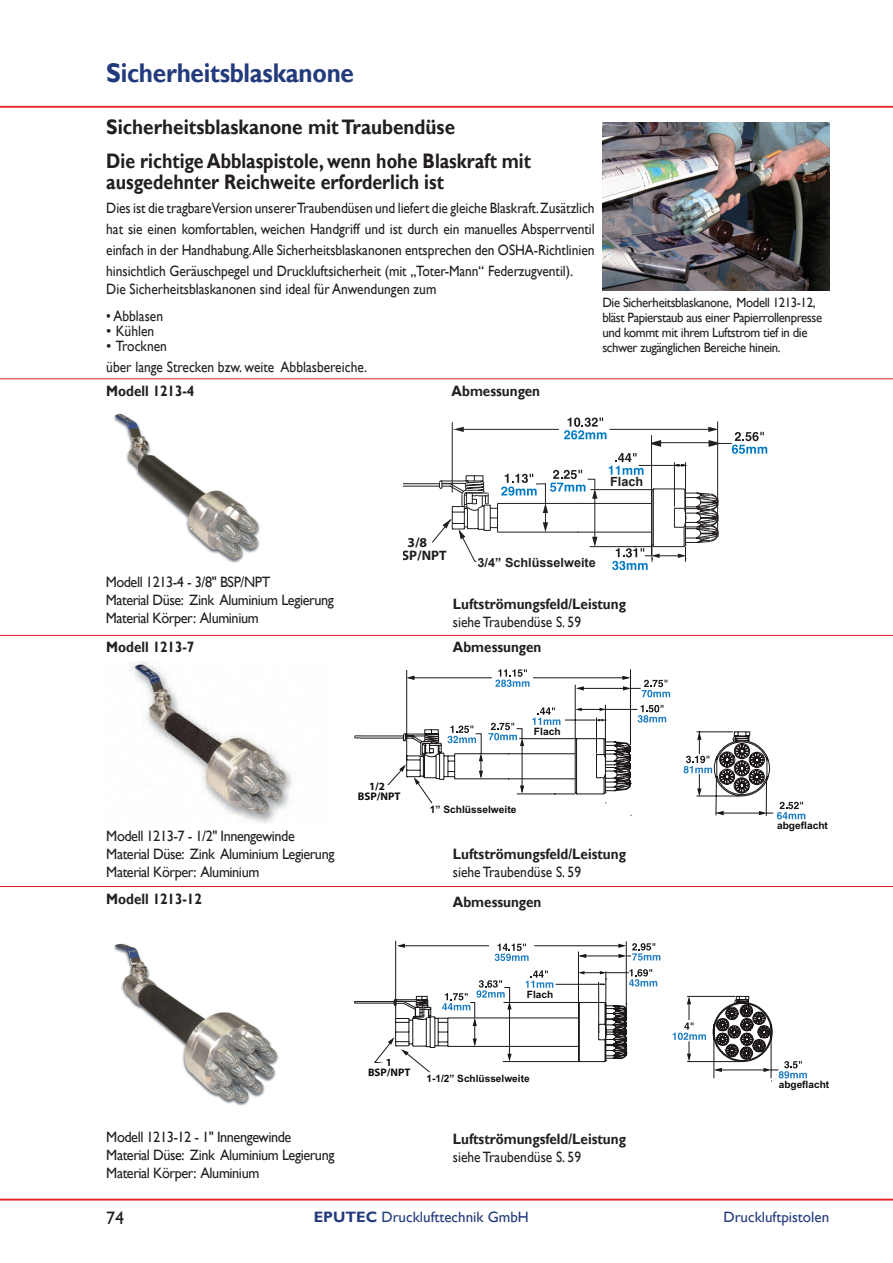
<style>
.page{position:relative;width:893px;height:1263px;background:#fff}
.page>*{position:absolute;margin:0;border:0;box-sizing:border-box;transform-origin:0 0}
.t1{font:700 27px "Gill Sans";letter-spacing:-.01em;color:#233b7d;scale:.9 1}
.t2{font:700 21px/21px "Gill Sans";color:#231f20;scale:.85 1}
.t3{font:700 21px "Gill Sans";color:#231f20;scale:.9 1}
.t4{font:18px "Gill Sans";color:#231f20}
.t5{font:15px/21px "Gill Sans";letter-spacing:-.03em;color:#231f20;text-align:justify;scale:.9 1}
.t6{font:15px/18px "Gill Sans";letter-spacing:-.03em;color:#231f20;scale:.95 1}
.t7{font:700 15px "Gill Sans";color:#231f20;scale:.9 1}
.t8{font:15px "Gill Sans";color:#231f20;scale:.9 1}
.t9{font:15px/21px "Gill Sans";color:#231f20}
.t10{font:15px "Gill Sans";color:#233b7d}
.t11{font:15px "Gill Sans";letter-spacing:-.03em;color:#231f20}
.t12{font:700 13.65px/12.6px "Myriad";color:#231f20;text-align:center}
.t13{font:13.5px/15px "Gill Sans";letter-spacing:-.03em;color:#231f20;scale:.95 1}
.t14{font:700 12.6px "Arial";color:#231f20}
.t15{font:700 11.1px/10.2px "Myriad";color:#0e0b10;text-align:center}
.t16{font:700 10.95px/10.1px "Myriad";color:#0e0b10;text-align:center}
.t17{font:700 10.2px "Arial";color:#0e0b10}
.t18{font:700 10.05px "Arial";color:#0e0b10}
.s1{font-weight:700}
</style>
<div class="page">
<hr style="left:0;top:106px;width:893px;height:1px;background:#e41f25">
<hr style="left:0;top:378px;width:893px;height:1px;background:#e41f25">
<img style="left:602px;top:123px;width:227px;height:167px">
<hr style="left:497px;top:532px;width:155px;height:1px;background:#231f20">
<hr style="left:497px;top:503px;width:155px;height:1px;background:#231f20">
<hr style="left:717px;top:421px;width:1px;height:110px;background:#231f20">
<hr style="left:452px;top:422px;width:1px;height:70px;background:#231f20">
<hr style="left:609px;top:429px;width:108px;height:1px;background:#231f20">
<hr style="left:456px;top:429px;width:103px;height:1px;background:#231f20">
<hr style="left:651px;top:435px;width:1px;height:120px;background:#231f20">
<hr style="left:654px;top:442px;width:57px;height:1px;background:#231f20">
<hr style="left:590px;top:489px;width:64px;height:1px;background:#231f20">
<hr style="left:590px;top:546px;width:62px;height:1px;background:#231f20">
<hr style="left:674px;top:462px;width:1px;height:44px;background:#231f20">
<hr style="left:685px;top:462px;width:1px;height:54px;background:#231f20">
<hr style="left:639px;top:465px;width:36px;height:1px;background:#231f20">
<svg style="left:672px;top:464px;width:15px;height:3px"></svg>
<svg style="left:564px;top:417px;width:42px;height:22px"></svg>
<svg style="left:609px;top:453px;width:34px;height:22px"></svg>
<svg style="left:708px;top:427px;width:59px;height:27px"></svg>
<svg style="left:652px;top:440px;width:9px;height:7px"></svg>
<svg style="left:454px;top:427px;width:10px;height:5px"></svg>
<svg style="left:404px;top:470px;width:193px;height:92px"></svg>
<svg style="left:612px;top:488px;width:107px;height:82px"></svg>
<div style="left:404px;top:545px;width:47px;height:26px;background:#fff"></div>
<img style="left:113px;top:413px;width:147px;height:150px">
<img style="left:113px;top:943px;width:166px;height:163px">
<svg style="left:779px;top:1061px;width:28px;height:17px"></svg>
<svg style="left:354px;top:941px;width:419px;height:133px"></svg>
<div style="left:384px;top:1056px;width:18px;height:8px;background:#fff"></div>
<div style="left:379px;top:1063px;width:22px;height:15px;background:#fff"></div>
<hr style="left:0;top:635px;width:893px;height:1px;background:#e41f25">
<svg style="left:354px;top:669px;width:420px;height:147px"></svg>
<svg style="left:777px;top:802px;width:28px;height:17px"></svg>
<svg style="left:447px;top:725px;width:29px;height:18px"></svg>
<svg style="left:532px;top:707px;width:28px;height:18px"></svg>
<svg style="left:596px;top:719px;width:10px;height:2px"></svg>
<svg style="left:638px;top:705px;width:28px;height:17px"></svg>
<hr style="left:603px;top:709px;width:34px;height:1px;background:#1a161a">
<svg style="left:575px;top:708px;width:31px;height:3px"></svg>
<svg style="left:399px;top:764px;width:7px;height:8px"></svg>
<svg style="left:759px;top:811px;width:8px;height:4px"></svg>
<hr style="left:578px;top:688px;width:47px;height:1px;background:#1a161a">
<svg style="left:576px;top:686px;width:8px;height:4px"></svg>
<svg style="left:716px;top:811px;width:8px;height:4px"></svg>
<svg style="left:414px;top:777px;width:6px;height:8px"></svg>
<svg style="left:574px;top:731px;width:196px;height:65px"></svg>
<hr style="left:522px;top:741px;width:1px;height:51px;background:#1a161a">
<svg style="left:520px;top:786px;width:4px;height:7px"></svg>
<svg style="left:488px;top:723px;width:36px;height:23px"></svg>
<svg style="left:479px;top:753px;width:4px;height:26px"></svg>
<hr style="left:533px;top:677px;width:95px;height:1px;background:#1a161a">
<hr style="left:409px;top:677px;width:83px;height:1px;background:#1a161a">
<svg style="left:495px;top:669px;width:35px;height:18px"></svg>
<svg style="left:406px;top:675px;width:8px;height:5px"></svg>
<svg style="left:622px;top:676px;width:48px;height:21px"></svg>
<div style="left:362px;top:785px;width:31px;height:21px;background:#fff"></div>
<hr style="left:0;top:886px;width:893px;height:1px;background:#e41f25">
<img style="left:130px;top:662px;width:164px;height:161px">
<hr style="left:0;top:1199px;width:893px;height:1px;background:#e41f25">
<h1 class="t1" style="left:106px;top:57px;width:277px">Sicherheitsblaskanone</h1>
<h2 class="t3" style="left:106px;top:114px;width:389px">Sicherheitsblaskanone mit Traubendüse</h2>
<h2 class="t2" style="left:106px;top:151px;width:501px">Die richtige Abblaspistole, wenn hohe Blaskraft mit ausgedehnter Reichweite erforderlich ist</h2>
<p class="t5" style="left:106px;top:198px;width:544px">Dies ist die tragbare Version unserer Traubendüsen und liefert die gleiche Blaskraft. Zusätzlich hat sie einen komfortablen, weichen Handgriff und ist durch ein manuelles Absperrventil einfach in der Handhabung.Alle Sicherheitsblaskanonen entsprechen den OSHA-Richtlinien hinsichtlich Geräuschpegel und Druckluftsicherheit (mit „Toter-Mann“ Federzugventil).</p>
<p class="t8" style="left:106px;top:280px;width:368px">Die Sicherheitsblaskanonen sind ideal für Anwendungen zum</p>
<p class="t8" style="left:106px;top:307px;width:65px">• Abblasen</p>
<p class="t11" style="left:106px;top:322px;width:50px">• Kühlen</p>
<p class="t9" style="left:106px;top:336px;width:262px">• Trocknen<br>über lange Strecken bzw. weite Abblasbereiche.</p>
<p class="t7" style="left:106px;top:382px;width:99px">Modell 1213-4</p>
<p class="t7" style="left:452px;top:382px;width:100px">Abmessungen</p>
<p class="t13" style="left:602px;top:295px;width:233px">Die Sicherheitsblaskanone, Modell 1213-12, bläst Papierstaub aus einer Papierrollenpresse und kommt mit ihrem Luftstrom tief in die schwer zugänglichen Bereiche hinein.</p>
<p class="t14" style="left:610px;top:473px;width:35px">Flach</p>
<p class="t6" style="left:106px;top:573px;width:242px">Modell 1213-4 - 3/8" BSP/NPT<br>Material Düse: Zink Aluminium Legierung<br>Material Körper: Aluminium</p>
<p class="t7" style="left:106px;top:638px;width:99px">Modell 1213-7</p>
<p class="t12" style="left:394px;top:537px;width:55px">3/8<br>BSP/NPT</p>
<p class="t14" style="left:478px;top:554px;width:120px">3/4” Schlüsselweite</p>
<p class="t7" style="left:453px;top:594px;width:194px">Luftströmungsfeld/Leistung</p>
<p class="t8" style="left:453px;top:613px;width:144px">siehe Traubendüse S. 59</p>
<p class="t7" style="left:453px;top:638px;width:100px">Abmessungen</p>
<p class="t6" style="left:106px;top:827px;width:242px">Modell 1213-7 - 1/2" Innengewinde<br>Material Düse: Zink Aluminium Legierung<br>Material Körper: Aluminium</p>
<p class="t7" style="left:106px;top:890px;width:108px">Modell 1213-12</p>
<p class="t15" style="left:358px;top:781px;width:44px">1/2<br>BSP/NPT</p>
<p class="t17" style="left:534px;top:724px;width:28px">Flach</p>
<p class="t17" style="left:430px;top:802px;width:88px">1” Schlüsselweite</p>
<p class="t7" style="left:453px;top:845px;width:194px">Luftströmungsfeld/Leistung</p>
<p class="t8" style="left:453px;top:863px;width:144px">siehe Traubendüse S. 59</p>
<p class="t7" style="left:453px;top:892px;width:100px">Abmessungen</p>
<p class="t6" style="left:106px;top:1128px;width:242px">Modell 1213-12 - 1" Innengewinde<br>Material Düse: Zink Aluminium Legierung<br>Material Körper: Aluminium</p>
<p class="t18" style="left:527px;top:987px;width:28px">Flach</p>
<p class="t16" style="left:368px;top:1057px;width:44px">1<br>BSP/NPT</p>
<p class="t18" style="left:426px;top:1072px;width:105px">1-1/2” Schlüsselweite</p>
<p class="t7" style="left:453px;top:1129px;width:194px">Luftströmungsfeld/Leistung</p>
<p class="t8" style="left:453px;top:1148px;width:144px">siehe Traubendüse S. 59</p>
<p class="t17" style="left:777px;top:818px;width:52px">abgeflacht</p>
<p class="t18" style="left:779px;top:1078px;width:52px">abgeflacht</p>
<p class="t4" style="left:106px;top:1208px;width:19px">74</p>
<p class="t10" style="left:314px;top:1208px;width:217px"><span class="s1">EPUTEC</span> Drucklufttechnik GmbH</p>
<p class="t10" style="left:723px;top:1208px;width:107px">Druckluftpistolen</p>
</div>
